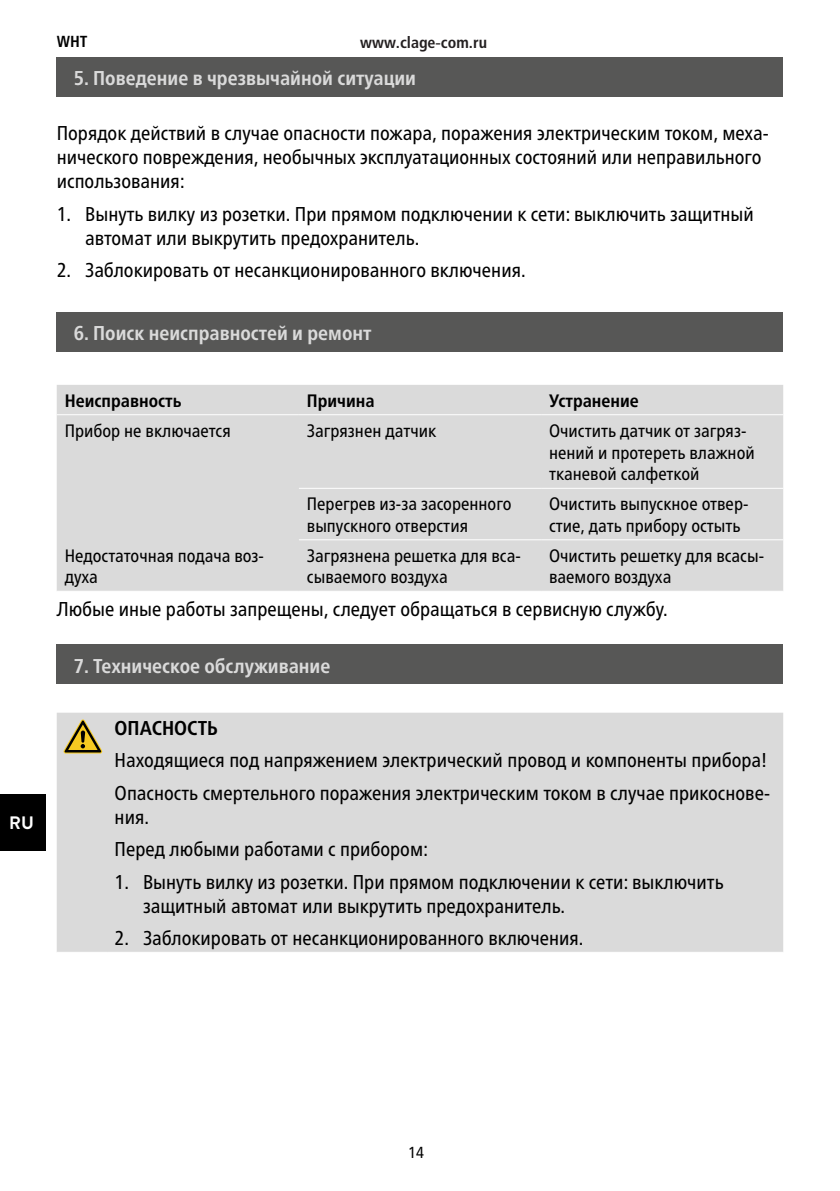
<style>
.page{position:relative;width:840px;height:1191px;background:#fff}
.page>*{position:absolute;margin:0;border:0;box-sizing:border-box;transform-origin:0 0}
.t1{font:condensed 20px/24px "Frutiger Neue LTW1 G";color:#000}
.t2{font:700 condensed 20px "Frutiger Neue LTW1 G";color:#dadada}
.t3{font:700 condensed 20px "Frutiger Neue LTW1 G";color:#000}
.t4{font:condensed 18px/21.6px "Frutiger Neue LTW1 G";color:#000}
.t5{font:700 condensed 18px "Frutiger Neue LTW1 G";color:#000}
.t6{font:700 18px "Brandon Text";color:#fff}
.t7{font:700 condensed 16px "Frutiger LT Std";color:#231f20}
.t8{font:700 condensed 16px "Frutiger LT Std";color:#000}
.t9{font:condensed 16px "Frutiger Neue LTW1 G";color:#000}
.s1{font-family:"Arial";font-weight:400;font-stretch:normal}
</style>
<div class="page">
<div style="left:0;top:794px;width:45px;height:56px;background:#000"></div>
<div style="left:57px;top:385px;width:725px;height:206px;background:#dadada"></div>
<hr style="left:57px;top:414px;width:242px;height:1px;background:#fff">
<hr style="left:299px;top:414px;width:241px;height:1px;background:#fff">
<hr style="left:540px;top:414px;width:242px;height:1px;background:#fff">
<hr style="left:299px;top:539px;width:241px;height:1px;background:#fff">
<hr style="left:540px;top:539px;width:242px;height:1px;background:#fff">
<hr style="left:299px;top:488px;width:241px;height:1px;background:#fff">
<hr style="left:540px;top:488px;width:242px;height:1px;background:#fff">
<div style="left:57px;top:57px;width:725px;height:39px;background:#575756"></div>
<div style="left:57px;top:312px;width:725px;height:39px;background:#575756"></div>
<div style="left:57px;top:712px;width:725px;height:239px;background:#dadada"></div>
<svg style="left:63px;top:719px;width:39px;height:34px"></svg>
<div style="left:57px;top:644px;width:725px;height:40px;background:#575756"></div>
<p class="t6" style="left:9px;top:810px;width:26px">RU</p>
<p class="t8" style="left:57px;top:32px;width:32px">WHT</p>
<p class="t7" style="left:360px;top:33px;width:128px">www.clage<span class="s1">-</span>com.ru</p>
<p class="t2" style="left:74px;top:66px;width:343px">5. Поведение в чрезвычайной ситуации</p>
<p class="t1" style="left:57px;top:121px;width:713px">Порядок действий в случае опасности пожара, поражения электрическим током, меха&shy;нического повреждения, необычных эксплуатационных состояний или неправильного использования:</p>
<p class="t1" style="left:85px;top:202px;width:669px;text-indent:-28px">1. Вынуть вилку из розетки. При прямом подключении к сети: выключить защитный автомат или выкрутить предохранитель.</p>
<p class="t1" style="left:57px;top:258px;width:470px">2. Заблокировать от несанкционированного включения.</p>
<p class="t2" style="left:74px;top:322px;width:299px">6. Поиск неисправностей и ремонт</p>
<p class="t5" style="left:65px;top:390px;width:118px">Неисправность</p>
<p class="t5" style="left:307px;top:390px;width:69px">Причина</p>
<p class="t5" style="left:548px;top:390px;width:91px">Устранение</p>
<p class="t4" style="left:65px;top:420px;width:167px">Прибор не включается</p>
<p class="t4" style="left:307px;top:420px;width:131px">Загрязнен датчик</p>
<p class="t4" style="left:548px;top:420px;width:207px">Очистить датчик от загряз&shy;нений и протереть влажной тканевой салфеткой</p>
<p class="t4" style="left:307px;top:493px;width:206px">Перегрев из-за засоренного выпускного отверстия</p>
<p class="t4" style="left:548px;top:493px;width:201px">Очистить выпускное отвер&shy;стие, дать прибору остыть</p>
<p class="t4" style="left:65px;top:544px;width:200px">Недостаточная подача воз&shy;духа</p>
<p class="t4" style="left:307px;top:544px;width:215px">Загрязнена решетка для вса&shy;сываемого воздуха</p>
<p class="t4" style="left:548px;top:544px;width:216px">Очистить решетку для всасы&shy;ваемого воздуха</p>
<p class="t1" style="left:57px;top:597px;width:612px">Любые иные работы запрещены, следует обращаться в сервисную службу.</p>
<p class="t2" style="left:74px;top:654px;width:258px">7. Техническое обслуживание</p>
<p class="t3" style="left:115px;top:716px;width:105px">ОПАСНОСТЬ</p>
<p class="t1" style="left:115px;top:744px;width:656px;line-height:32.4px">Находящиеся под напряжением электрический провод и компоненты прибора!<br>Опасность смертельного поражения электрическим током в случае прикоснове-</p>
<p class="t1" style="left:115px;top:800px;width:315px;line-height:32.4px">ния.<br>Перед любыми работами с прибором:</p>
<p class="t1" style="left:143px;top:870px;width:581px;text-indent:-28px">1. Вынуть вилку из розетки. При прямом подключении к сети: выключить защитный автомат или выкрутить предохранитель.</p>
<p class="t1" style="left:115px;top:926px;width:470px">2. Заблокировать от несанкционированного включения.</p>
<p class="t9" style="left:408px;top:1143px;width:17px">14</p>
</div>
